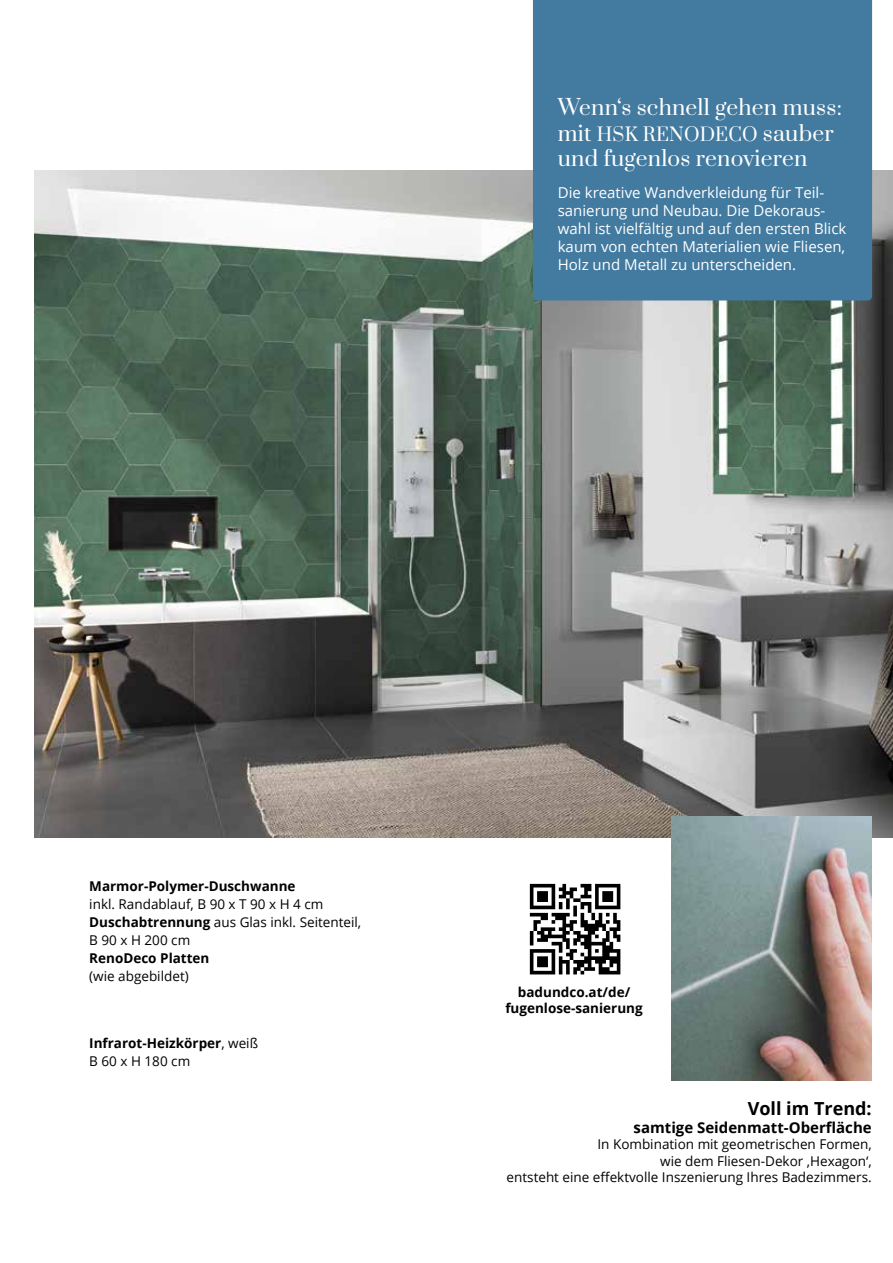
<style>
.page{position:relative;width:893px;height:1263px;background:#fff}
.page>*{position:absolute;margin:0;border:0;box-sizing:border-box;transform-origin:0 0}
.t1{font:21px "Prata";letter-spacing:.01em;color:#fff}
.t2{font:18px "Prata";letter-spacing:.01em;color:#fff}
.t3{font:700 18px "Open Sans";color:#000}
.t4{font:15px/18px "Open Sans";color:#fff}
.t5{font:700 15px "Open Sans";color:#000}
.t6{font:13.5px/18px "Open Sans";color:#000}
.t7{font:700 13.5px/18px "Open Sans";color:#000}
.s1{font-size:21px}
.s2{font-weight:700}
.s3{font-weight:400}
</style>
<div class="page">
<img style="left:34px;top:170px;width:859px;height:668px">
<div style="left:533px;top:0;width:339px;height:300px;background:#427aa0"></div>
<img style="left:672px;top:816px;width:200px;height:264px">
<svg style="left:529px;top:883px;width:92px;height:92px"></svg>
<svg style="left:530px;top:884px;width:90px;height:90px"></svg>
<h1 class="t1" style="left:558px;top:90px;width:286px">Wenn‘s schnell gehen muss:</h1>
<h2 class="t2" style="left:558px;top:119px;width:277px"><span class="s1">mit</span> HSK RENODECO <span class="s1">sauber</span></h2>
<h1 class="t1" style="left:558px;top:141px;width:251px">und fugenlos renovieren</h1>
<p class="t4" style="left:558px;top:183px;width:290px">Die kreative Wandverkleidung für Teil&shy;sanierung und Neubau. Die Dekoraus&shy;wahl ist vielfältig und auf den ersten Blick kaum von echten Materialien wie Fliesen, Holz und Metall zu unterscheiden.</p>
<p class="t7" style="left:89px;top:876px;width:208px">Marmor-Polymer-Duschwanne</p>
<p class="t6" style="left:89px;top:894px;width:273px">inkl. Randablauf, B 90 x T 90 x H 4 cm<br><span class="s2">Duschabtrennung</span> aus Glas inkl. Seitenteil,<br>B 90 x H 200 cm</p>
<p class="t7" style="left:89px;top:948px;width:122px">RenoDeco Platten</p>
<p class="t6" style="left:89px;top:966px;width:101px">(wie abgebildet)</p>
<p class="t7" style="left:89px;top:1033px;width:170px">Infrarot-Heizkörper<span class="s3">, weiß<br>B 60 x H 180 cm</span></p>
<p class="t7" style="left:505px;top:984px;width:139px;line-height:16.2px;text-align:center">badundco.at/de/ fugenlose-sanierung</p>
<h2 class="t3" style="left:748px;top:1096px;width:125px">Voll im Trend:</h2>
<p class="t5" style="left:634px;top:1117px;width:240px">samtige Seidenmatt-Oberfläche</p>
<p class="t6" style="left:507px;top:1136px;width:367px;line-height:16.2px;text-align:right">In Kombination mit geometrischen Formen,<br>wie dem Fliesen-Dekor ‚Hexagon‘,<br>entsteht eine effektvolle Inszenierung Ihres Badezimmers.</p>
</div>
